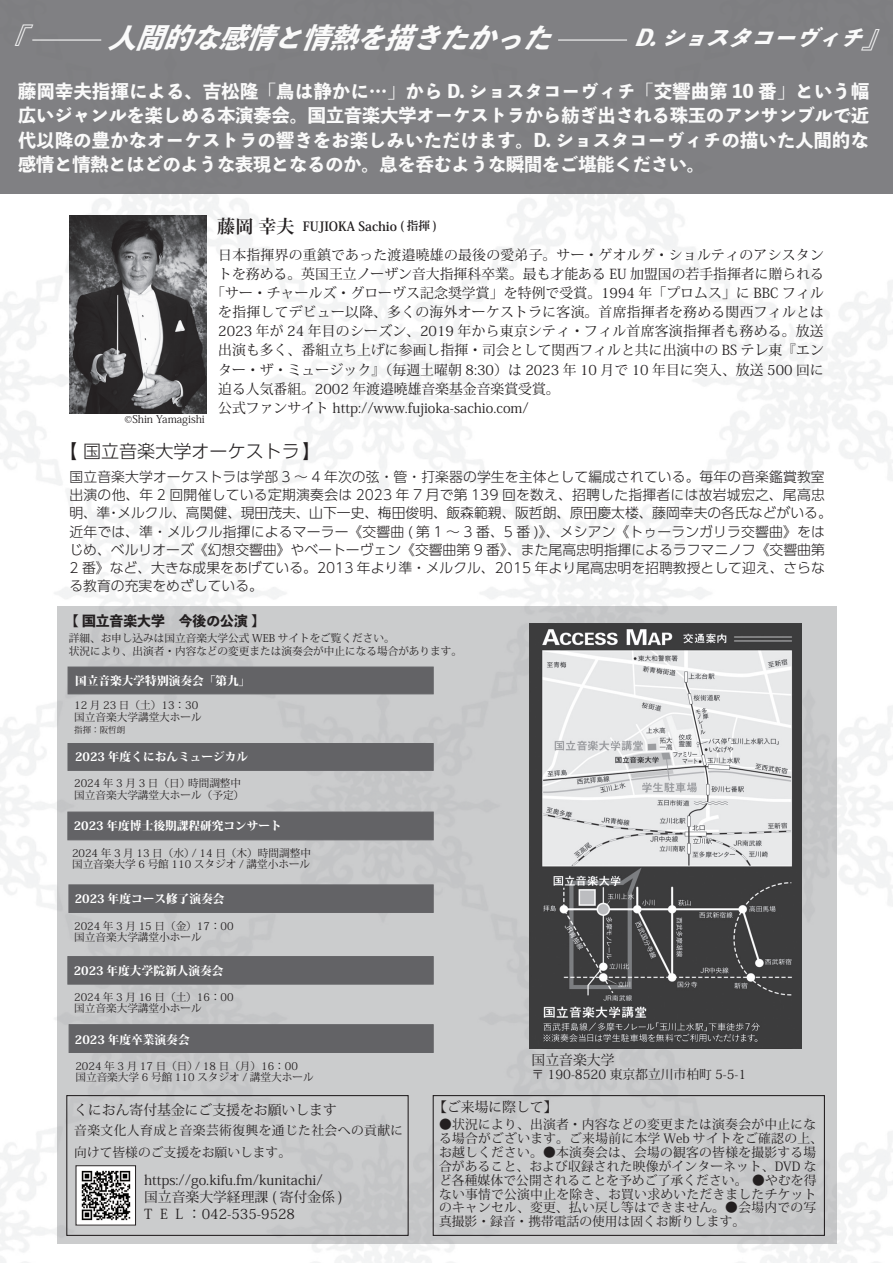
<style>
.page{position:relative;width:893px;height:1263px;background:#fff}
.page>*{position:absolute;margin:0;border:0;box-sizing:border-box;transform-origin:0 0}
.t1{font:italic 800 27.6px "Toppan Bunkyu Midashi Gothic Std N";color:#fafafa}
.t2{font:italic 800 22.35px "Toppan Bunkyu Midashi Gothic Std N";color:#fafafa}
.t3{font:800 18px/24.5px "Toppan Bunkyu Midashi Gothic Std N";color:#fafafa;text-align:justify}
.t4{font:300 18px "UD Shin Go Pr 6 N";color:#231f20}
.t5{font:700 18px "Koz Min Pro";color:#231f20}
.t6{font:13.8px/19.2px "Koz Min Pro";letter-spacing:.005em;color:#231f20;text-align:right}
.t7{font:300 13.8px/18px "UD Shin Go Pr 6 N";color:#231f20}
.t8{font:300 13.8px "UD Shin Go Pr 6 N";letter-spacing:.02em;color:#231f20}
.t9{font:800 13.8px "Toppan Bunkyu Midashi Gothic Std N";color:#231f20}
.t10{font:12.75px/13.8px "Koz Min Pro";letter-spacing:.02em;color:#231f20}
.t11{font:12.75px "Koz Min Pro";color:#231f20}
.t12{font:700 12.75px "Koz Min Pro";color:#231f20}
.t13{font:800 11.7px "Koz Min Pro";color:#fff}
.t14{font:10.65px "Koz Min Pro";color:#231f20}
.t15{font:8.55px "Koz Min Pro";color:#231f20}
.s1{font-size:11.7px}
</style>
<div class="page">
<img style="left:0;top:193px;width:893px;height:1070px">
<div style="left:0;top:0;width:893px;height:193px;background:#808083"></div>
<div style="left:57px;top:606px;width:780px;height:638px;background:#cbcccd"></div>
<div style="left:66px;top:1095px;width:343px;height:141px;border:1px solid #231f20"></div>
<div style="left:433px;top:1095px;width:392px;height:141px;border:1px solid #231f20"></div>
<img style="left:78px;top:1167px;width:56px;height:56px">
<div style="left:76px;top:1165px;width:60px;height:60px;border:1px solid #231f20"></div>
<img style="left:69px;top:216px;width:138px;height:197px">
<div style="left:67px;top:811px;width:367px;height:29px;background:#636366;border:1px solid #636366"></div>
<div style="left:68px;top:666px;width:366px;height:28px;background:#636366;border:1px solid #636366"></div>
<div style="left:67px;top:743px;width:367px;height:28px;background:#636366"></div>
<div style="left:68px;top:884px;width:366px;height:29px;background:#636366;border:1px solid #636366"></div>
<div style="left:67px;top:956px;width:367px;height:29px;background:#636366;border:1px solid #636366"></div>
<div style="left:69px;top:1024px;width:365px;height:29px;background:#636366;border:1px solid #636366"></div>
<hr style="left:32px;top:40px;width:69px;height:1px;background:#fff">
<img style="left:530px;top:624px;width:271px;height:424px">
<hr style="left:558px;top:40px;width:69px;height:1px;background:#fff">
<p class="t1" style="left:108px;top:16px;width:459px">人間的な感情と情熱を描きたかった</p>
<p class="t3" style="left:18px;top:78px;width:852px">藤岡幸夫指揮による、吉松隆「鳥は静かに…」から D. ショスタコーヴィチ「交響曲第 10 番」という幅広いジャンルを楽しめる本演奏会。国立音楽大学オーケストラから紡ぎ出される珠玉のアンサンブルで近代以降の豊かなオーケストラの響きをお楽しみいただけます。D. ショスタコーヴィチの描いた人間的な感情と情熱とはどのような表現となるのか。息を呑むような瞬間をご堪能ください。</p>
<p class="t2" style="left:634px;top:20px;width:242px">D ショスタコーヴィチ</p>
<p class="t1" style="left:861px;top:16px;width:44px">『</p>
<p class="t2" style="left:649px;top:20px;width:20px">.</p>
<p class="t14" style="left:125px;top:411px;width:82px">©Shin Yamagishi</p>
<p class="t5" style="left:217px;top:213px;width:79px">藤岡幸夫</p>
<p class="t6" style="left:218px;top:245px;width:607px">日本指揮界の重鎮であった渡邉曉雄の最後の愛弟子。サー・ゲオルグ・ショルティのアシスタントを務める。英国王立ノーザン音大指揮科卒業。最も才能ある EU 加盟国の若手指揮者に贈られるに BBC フィル</p>
<p class="t12" style="left:303px;top:217px;width:136px">FUJIOKA Sachio <span class="s1">( 指揮 (</span></p>
<p class="t6" style="left:218px;top:283px;width:607px;text-align:left">｢サー･チャールズ･グローヴス記念奨学賞｣<br>を指揮してデビュー以降、多くの海外オーケストラに客演。首席指揮者を務める関西フィルとは2023 年が 24 年目のシーズン、2019 年から東京シティ･フィル首席客演指揮者も務める。放送出演も多く、番組立ち上げに参画し指揮･司会として関西フィルと共に出演中の BS テレ東『エンター･ザ･ミュージック』（毎週土曜朝 8:30）は 2023 年 10 月で 10 年目に突入、放送 500 回に迫る人気番組。2002 年渡邉曉雄音楽基金音楽賞受賞。</p>
<p class="t6" style="left:218px;top:398px;width:312px">公式ファンサイト http://www.fujioka-sachio.com/</p>
<p class="t6" style="left:659px;top:283px;width:71px">｢プロムス｣</p>
<p class="t6" style="left:504px;top:283px;width:150px">を特例で受賞。1994 年</p>
<p class="t4" style="left:59px;top:437px;width:263px">【国立音楽大学オーケストラ【</p>
<p class="t7" style="left:69px;top:468px;width:757px">国立音楽大学オーケストラは学部 3 〜 4 年次の弦・管・打楽器の学生を主体として編成されている。毎年の音楽鑑賞教室</p>
<p class="t8" style="left:69px;top:484px;width:757px">出演の他、年 2 回開催している定期演奏会は 2023 年 7 月で第 139 回を数え、招聘した指揮者には故岩城宏之、尾高忠</p>
<p class="t7" style="left:117px;top:504px;width:716px">メルクル、高関健、現田茂夫、山下一史、梅田俊明、飯森範親、阪哲朗、原田慶太楼、藤岡幸夫の各氏などがいる。</p>
<p class="t7" style="left:69px;top:504px;width:757px">明、準<br>近年では、準・メルクル指揮によるマーラー《交響曲 ( 第 1 〜 3 番、5 番 )》、メシアン《トゥーランガリラ交響曲》をはじめ、ベルリオーズ《幻想交響曲》やベートーヴェン《交響曲第 9 番》、また尾高忠明指揮によるラフマニノフ《交響曲第2 番》など、大きな成果をあげている。2013 年より準・メルクル、2015 年より尾高忠明を招聘教授として迎え、さらなる教育の充実をめざしている。</p>
<p class="t7" style="left:107px;top:504px;width:15px">・</p>
<p class="t9" style="left:65px;top:610px;width:201px">【国立音楽大学　今後の公演【</p>
<p class="t14" style="left:69px;top:631px;width:327px">詳細、お申し込みは国立音楽大学公式 WEB サイトをご覧ください。</p>
<p class="t14" style="left:69px;top:643px;width:395px">状況により、出演者・内容などの変更または演奏会が中止になる場合があります。</p>
<p class="t13" style="left:75px;top:672px;width:177px">国立音楽大学特別演奏会「第九「</p>
<p class="t14" style="left:74px;top:698px;width:125px">12 月 23 日（土(13：30</p>
<p class="t14" style="left:74px;top:710px;width:129px">国立音楽大学講堂大ホール</p>
<p class="t15" style="left:74px;top:723px;width:53px">指揮：阪哲朗</p>
<p class="t13" style="left:75px;top:748px;width:175px">2023 年度くにおんミュージカル</p>
<p class="t14" style="left:74px;top:775px;width:118px">2024 年 3 月 3 日（日）</p>
<p class="t14" style="left:74px;top:787px;width:172px">国立音楽大学講堂大ホール（予定(</p>
<p class="t14" style="left:188px;top:775px;width:55px">時間調整中</p>
<p class="t13" style="left:74px;top:817px;width:210px">2023 年度博士後期課程研究コンサート</p>
<p class="t14" style="left:192px;top:846px;width:121px">/ 14 日（木）時間調整中</p>
<p class="t14" style="left:72px;top:846px;width:124px">2024 年 3 月 13 日（水）</p>
<p class="t14" style="left:72px;top:857px;width:240px">国立音楽大学 6 号館 110 スタジオ / 講堂小ホール</p>
<p class="t13" style="left:75px;top:890px;width:151px">2023 年度コース修了演奏会</p>
<p class="t14" style="left:74px;top:918px;width:161px">2024 年 3 月 15 日（金(17：00</p>
<p class="t14" style="left:74px;top:930px;width:129px">国立音楽大学講堂小ホール</p>
<p class="t13" style="left:74px;top:962px;width:151px">2023 年度大学院新人演奏会</p>
<p class="t14" style="left:74px;top:989px;width:161px">2024 年 3 月 16 日（土(16：00</p>
<p class="t14" style="left:74px;top:1000px;width:129px">国立音楽大学講堂小ホール</p>
<p class="t13" style="left:75px;top:1031px;width:116px">2023 年度卒業演奏会</p>
<p class="t14" style="left:195px;top:1058px;width:104px">/ 18 日（月(16：00</p>
<p class="t14" style="left:75px;top:1058px;width:124px">2024 年 3 月 17 日（日）</p>
<p class="t14" style="left:75px;top:1069px;width:240px">国立音楽大学 6 号館 110 スタジオ / 講堂大ホール</p>
<p class="t6" style="left:74px;top:1099px;width:264px">くにおん寄付基金にご支援をお願いします</p>
<p class="t10" style="left:74px;top:1118px;width:330px;line-height:22.4px">音楽文化人育成と音楽芸術復興を通じた社会への貢献に向けて皆様のご支援をお願いします。</p>
<p class="t6" style="left:144px;top:1169px;width:180px">https://go.kifu f m. /kunitachi/</p>
<p class="t6" style="left:144px;top:1186px;width:200px">国立音楽大学経理課 ( 寄付金係 (</p>
<p class="t6" style="left:160px;top:1203px;width:137px">：LE 042-535-9528</p>
<p class="t6" style="left:144px;top:1203px;width:10px">T</p>
<p class="t6" style="left:532px;top:1050px;width:84px">国立音楽大学</p>
<p class="t11" style="left:532px;top:1065px;width:216px">〒 190-8520 東京都立川市柏町 5-5-1</p>
<p class="t6" style="left:433px;top:1097px;width:126px">【ご来場に際して【</p>
<p class="t10" style="left:439px;top:1117px;width:385px">●状況により、出演者・内容などの変更または演奏会が中止になる場合がございます。ご来場前に本学 Web サイトをご確認の上、お越しください。●本演奏会は、会場の観客の皆様を撮影する場合があること、および収録された映像がインターネット、DVD など各種媒体で公開されることを予めご了承ください。 ●やむを得ない事情で公演中止を除き、お買い求めいただきましたチケットのキャンセル、変更、払い戻し等はできません。●会場内での写真撮影・録音・携帯電話の使用は固くお断りします。</p>
</div>
